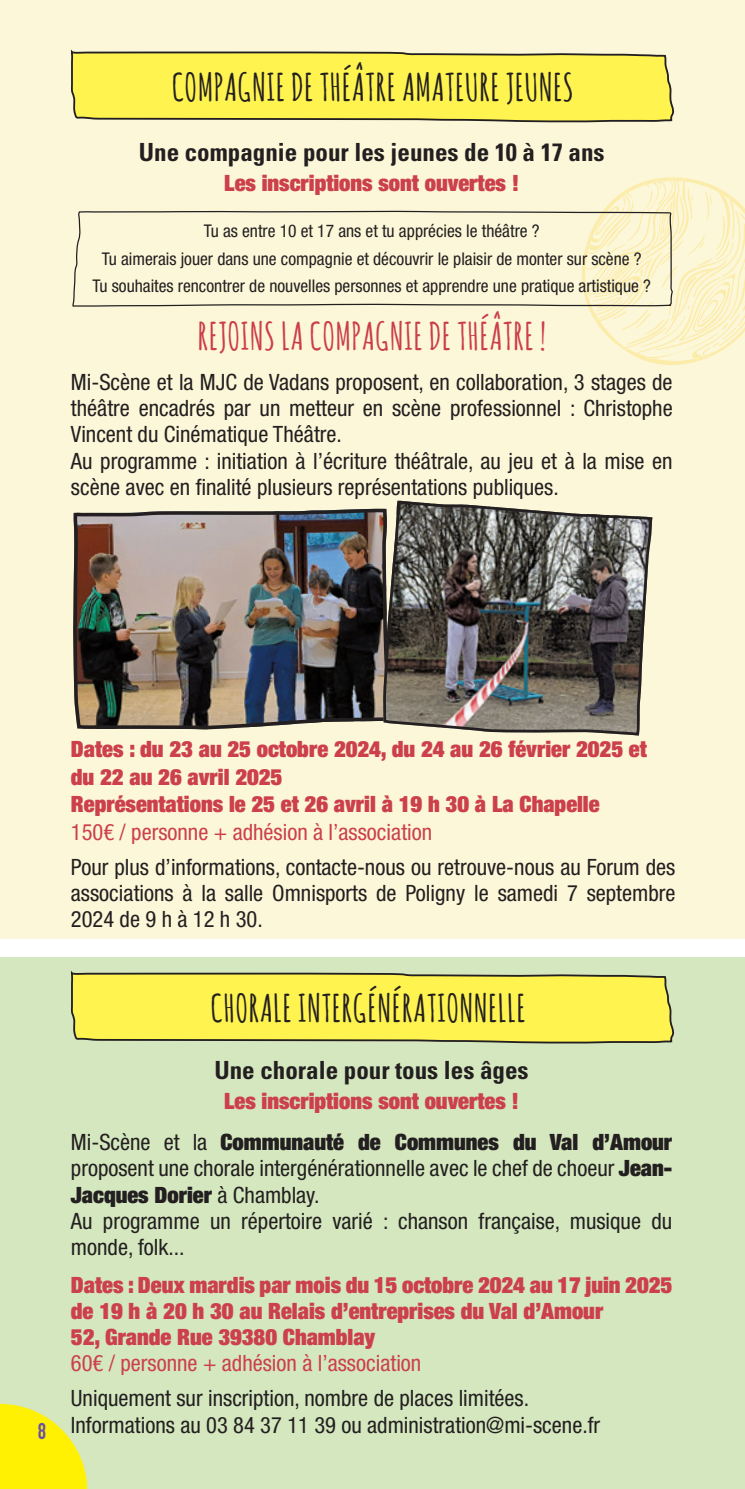
<style>
.page{position:relative;width:745px;height:1489px;background:#fff}
.page>*{position:absolute;margin:0;border:0;box-sizing:border-box;transform-origin:0 0}
.t1{font:700 37.5px "Amatic SC";letter-spacing:.01em;color:#231f20}
.t2{font:700 37.5px "Amatic SC";letter-spacing:.01em;color:#cc3d4b}
.t3{font:700 condensed 25px "Univers LT Std";color:#231f20}
.t4{font:condensed 22.5px/26.2px "Helvetica Neue LT Std";color:#231f20}
.t5{font:900 condensed 22.5px/27.5px "Helvetica Neue LT Std";color:#cc404b}
.t6{font:900 condensed 22.5px/40.5px "Helvetica Neue LT Std";color:#231f20;text-align:center}
.t7{font:condensed 22.5px "Helvetica Neue LT Std";color:#cc404b}
.t8{font:22.5px "DIN Engschrift Std";color:#6a51a0}
.t9{font:condensed 17.5px/27.5px "Helvetica Neue LT Std";color:#231f20;text-align:center}
.s1{color:#cc404b}
.s2{font-weight:400}
.s3{font-weight:900}
</style>
<div class="page">
<div style="left:0;top:0;width:744px;height:938px;background:#fbf7d8"></div>
<div style="left:0;top:957px;width:744px;height:531px;background:#d4e7be"></div>
<svg style="left:576px;top:177px;width:169px;height:188px;background:#fbf4ce"></svg>
<img style="left:72px;top:391px;width:320px;height:339px">
<img style="left:382px;top:499px;width:271px;height:237px">
<svg style="left:0;top:1403px;width:87px;height:85px"></svg>
<svg style="left:69px;top:44px;width:604px;height:79px;background:#f3e860"></svg>
<svg style="left:70px;top:971px;width:603px;height:73px;background:#efe654"></svg>
<svg style="left:72px;top:210px;width:600px;height:99px;background:#f4f0d0"></svg>
<h1 class="t1" style="left:171px;top:60px;width:403px">COMPAGNIE DE THÉÂTRE AMATEURE JEUNES</h1>
<p class="t3" style="left:139px;top:137px;width:467px">Une compagnie pour les jeunes de 10 à 17 ans</p>
<p class="t5" style="left:224px;top:169px;width:296px">Les inscriptions sont ouvertes !</p>
<p class="t9" style="left:93px;top:217px;width:559px">Tu as entre 10 et 17 ans et tu apprécies le théâtre ?<br>Tu aimerais jouer dans une compagnie et découvrir le plaisir de monter sur scène ?<br>Tu souhaites rencontrer de nouvelles personnes et apprendre une pratique artistique ?</p>
<h1 class="t2" style="left:197px;top:309px;width:350px">REJOINS LA COMPAGNIE DE THÉÂTRE !</h1>
<p class="t4" style="left:71px;top:368px;width:603px">Mi-Scène et la MJC de Vadans proposent, en collaboration, 3 stages de théâtre encadrés par un metteur en scène professionnel : Christophe Vincent du Cinématique Théâtre.<br>Au programme : initiation à l’écriture théâtrale, au jeu et à la mise en scène avec en finalité plusieurs représentations publiques.</p>
<p class="t8" style="left:38px;top:1417px;width:10px">8</p>
<p class="t5" style="left:71px;top:734px;width:577px">Dates : du 23 au 25 octobre 2024, du 24 au 26 février 2025 et du 22 au 26 avril 2025<br>Représentations le 25 et 26 avril à 19 h 30 à La Chapelle</p>
<p class="t7" style="left:71px;top:818px;width:362px">150€ / personne + adhésion à l’association</p>
<p class="t4" style="left:71px;top:853px;width:605px;text-align:justify">Pour plus d’informations, contacte-nous ou retrouve-nous au Forum des associations à la salle Omnisports de Poligny le samedi 7 septembre 2024 de 9 h à 12 h 30.</p>
<h1 class="t1" style="left:210px;top:981px;width:316px">CHORALE INTERGÉNÉRATIONNELLE</h1>
<p class="t3" style="left:214px;top:1055px;width:315px">Une chorale pour tous les âges</p>
<p class="t6" style="left:71px;top:1080px;width:602px"><span class="s1">Les inscriptions sont ouvertes !<br></span><span class="s2">Mi-Scène et la</span> Communauté de Communes du Val d’Amour</p>
<p class="t4" style="left:71px;top:1154px;width:602px">proposent une chorale intergénérationnelle avec le chef de choeur <span class="s3">Jean-Jacques Dorier</span> à Chamblay.<br>Au programme un répertoire varié : chanson française, musique du monde, folk...</p>
<p class="t5" style="left:71px;top:1270px;width:602px;line-height:26.2px">Dates : Deux mardis par mois du 15 octobre 2024 au 17 juin 2025 de 19 h à 20 h 30 au Relais d’entreprises du Val d’Amour<br>52, Grande Rue 39380 Chamblay</p>
<p class="t7" style="left:71px;top:1350px;width:352px">60€ / personne + adhésion à l’association</p>
<p class="t4" style="left:71px;top:1384px;width:530px">Uniquement sur inscription, nombre de places limitées.<br>Informations au 03 84 37 11 39 ou administration@mi-scene.fr</p>
</div>
